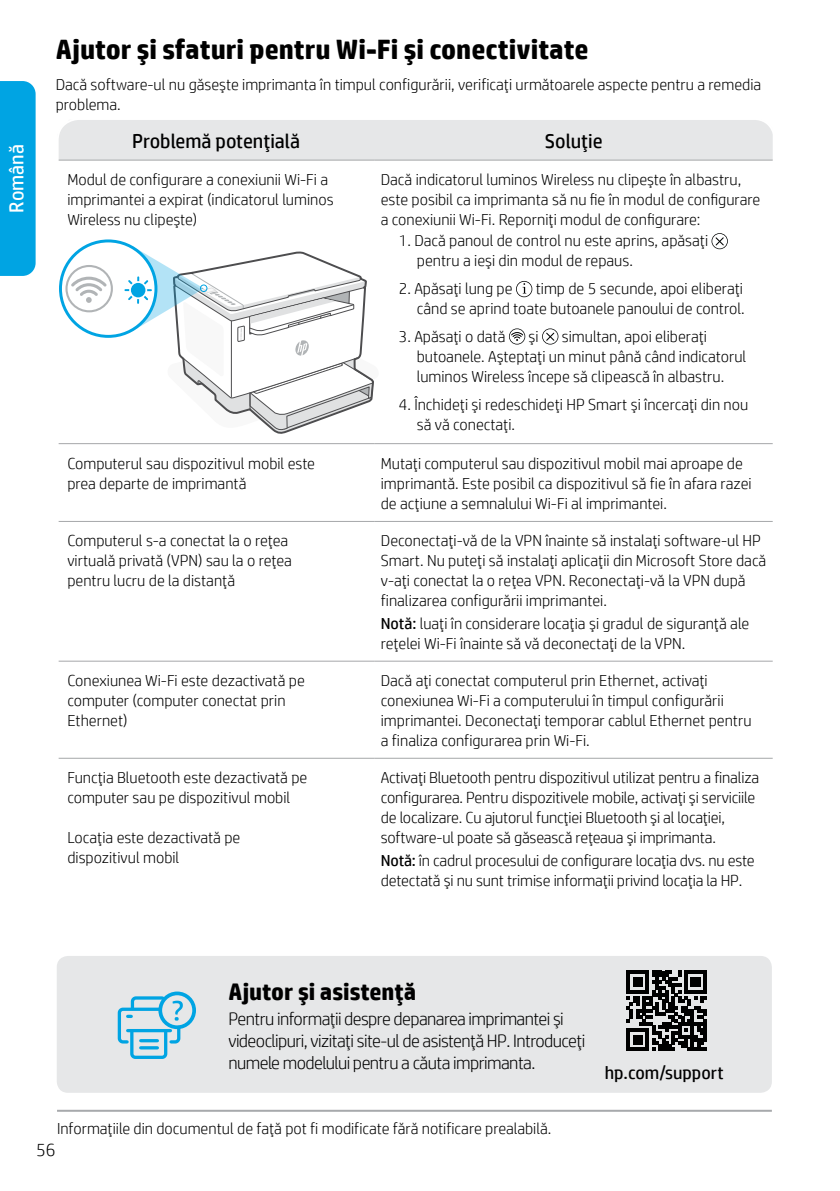
<style>
.page{position:relative;width:840px;height:1191px;background:#fff}
.page>*{position:absolute;margin:0;border:0;box-sizing:border-box;transform-origin:0 0}
.t1{font:700 28px "HP Simplified";color:#000}
.t2{font:700 24px "HP Simplified";color:#000}
.t3{font:20px "HP Simplified";color:#000}
.t4{font:20px "HP Simplified";color:#fff}
.t5{font:300 18px/22px "HP Simplified";letter-spacing:-.03em;color:#000}
.t6{font:18px "HP Simplified";color:#000}
.t7{font:300 16px/20px "HP Simplified";color:#000}
.s1{font-weight:400}
</style>
<div class="page">
<svg style="left:58px;top:160px;width:715px;height:599px"></svg>
<div style="left:58px;top:120px;width:715px;height:40px;background:#e6e7e8"></div>
<div style="left:57px;top:956px;width:714px;height:136px;background:#e6e7e8;border-radius:11px"></div>
<svg style="left:626px;top:970px;width:80px;height:81px"></svg>
<div style="left:158px;top:991px;width:38px;height:38px;border:4px solid #00a4e3;border-radius:50%"></div>
<svg style="left:117px;top:994px;width:66px;height:65px"></svg>
<hr style="left:57px;top:1109px;width:714px;height:2px;background:#a7a9ac">
<div style="left:0;top:81px;width:36px;height:195px;background:#00a4e3"></div>
<div style="left:60px;top:241px;width:96px;height:95px;background:#fff;border-radius:50%"></div>
<div style="left:59px;top:239px;width:98px;height:99px;border:3px solid #00a4e3;border-radius:50%"></div>
<svg style="left:65px;top:265px;width:48px;height:47px"></svg>
<hr style="left:125px;top:289px;width:26px;height:2px;background:#00a4e3">
<svg style="left:126px;top:246px;width:255px;height:188px"></svg>
<svg style="left:129px;top:281px;width:18px;height:18px"></svg>
<div style="left:131px;top:283px;width:14px;height:14px;background:#00a4e3;border-radius:50%"></div>
<div style="left:200px;top:284px;width:7px;height:8px;border:1px solid #00a4e3;border-radius:50%"></div>
<p class="t4" style="left:4px;top:212px;width:70px;rotate:-90deg">Română</p>
<h1 class="t1" style="left:56px;top:31px;width:534px">Ajutor şi sfaturi pentru Wi-Fi şi conectivitate</h1>
<p class="t7" style="left:56px;top:74px;width:706px">Dacă software-ul nu găseşte imprimanta în timpul configurării, verificaţi următoarele aspecte pentru a remedia problema.</p>
<p class="t3" style="left:132px;top:128px;width:169px">Problemă potenţială</p>
<p class="t3" style="left:544px;top:128px;width:59px">Soluţie</p>
<p class="t7" style="left:67px;top:169px;width:267px">Modul de configurare a conexiunii Wi-Fi a imprimantei a expirat (indicatorul luminos<br>Wireless nu clipeşte)</p>
<p class="t7" style="left:380px;top:169px;width:380px">Dacă indicatorul luminos Wireless nu clipeşte în albastru, este posibil ca imprimanta să nu fie în modul de configurare a conexiunii Wi-Fi. Reporniţi modul de configurare:</p>
<p class="t7" style="left:416px;top:230px;width:292px;text-indent:-18px">1. Dacă panoul de control nu este aprins, apăsaţi pentru a ieşi din modul de repaus.</p>
<p class="t7" style="left:398px;top:278px;width:115px">2. Apăsaţi lung pe</p>
<p class="t7" style="left:416px;top:278px;width:329px;text-align:right">timp de 5 secunde, apoi eliberaţi<br>când se aprind toate butoanele panoului de control.</p>
<p class="t7" style="left:398px;top:326px;width:108px">3. Apăsaţi o dată</p>
<p class="t7" style="left:528px;top:326px;width:12px">şi</p>
<p class="t7" style="left:416px;top:326px;width:331px;text-indent:145px">simultan, apoi eliberaţi butoanele. Aşteptaţi un minut până când indicatorul luminos Wireless începe să clipească în albastru.</p>
<p class="t7" style="left:416px;top:394px;width:332px;text-indent:-18px">4. Închideţi şi redeschideţi HP Smart şi încercaţi din nou să vă conectaţi.</p>
<p class="t7" style="left:67px;top:453px;width:249px">Computerul sau dispozitivul mobil este prea departe de imprimantă</p>
<p class="t7" style="left:380px;top:453px;width:372px">Mutaţi computerul sau dispozitivul mobil mai aproape de imprimantă. Este posibil ca dispozitivul să fie în afara razei de acţiune a semnalului Wi-Fi al imprimantei.</p>
<p class="t7" style="left:67px;top:530px;width:226px">Computerul s-a conectat la o reţea virtuală privată (VPN) sau la o reţea pentru lucru de la distanţă</p>
<p class="t7" style="left:380px;top:530px;width:387px">Deconectaţi-vă de la VPN înainte să instalaţi software-ul HP Smart. Nu puteţi să instalaţi aplicaţii din Microsoft Store dacă v-aţi conectat la o reţea VPN. Reconectaţi-vă la VPN după finalizarea configurării imprimantei.</p>
<p class="t7" style="left:380px;top:613px;width:369px"><span class="s1">Notă:</span> luaţi în considerare locaţia şi gradul de siguranţă ale reţelei Wi-Fi înainte să vă deconectaţi de la VPN.</p>
<p class="t7" style="left:67px;top:670px;width:239px">Conexiunea Wi-Fi este dezactivată pe computer (computer conectat prin<br>Ethernet)</p>
<p class="t7" style="left:380px;top:670px;width:372px">Dacă aţi conectat computerul prin Ethernet, activaţi conexiunea Wi-Fi a computerului în timpul configurării imprimantei. Deconectaţi temporar cablul Ethernet pentru a finaliza configurarea prin Wi-Fi.</p>
<p class="t7" style="left:67px;top:767px;width:241px">Funcţia Bluetooth este dezactivată pe computer sau pe dispozitivul mobil</p>
<p class="t7" style="left:67px;top:827px;width:174px">Locaţia este dezactivată pe dispozitivul mobil</p>
<p class="t7" style="left:380px;top:767px;width:380px">Activaţi Bluetooth pentru dispozitivul utilizat pentru a finaliza configurarea. Pentru dispozitivele mobile, activaţi şi serviciile de localizare. Cu ajutorul funcţiei Bluetooth şi al locaţiei, software-ul poate să găsească reţeaua şi imprimanta.</p>
<p class="t7" style="left:380px;top:850px;width:375px"><span class="s1">Notă:</span> în cadrul procesului de configurare locaţia dvs. nu este detectată şi nu sunt trimise informaţii privind locaţia la HP.</p>
<h2 class="t2" style="left:228px;top:975px;width:189px">Ajutor şi asistenţă</h2>
<p class="t5" style="left:228px;top:1006px;width:358px">Pentru informaţii despre depanarea imprimantei şi videoclipuri, vizitaţi site-ul de asistenţă HP. Introduceţi numele modelului pentru a căuta imprimanta.</p>
<p class="t7" style="left:57px;top:1118px;width:495px">Informaţiile din documentul de faţă pot fi modificate fără notificare prealabilă.</p>
<p class="t5" style="left:36px;top:1138px;width:21px">56</p>
<p class="t6" style="left:604px;top:1060px;width:120px">hp.com/support</p>
</div>
